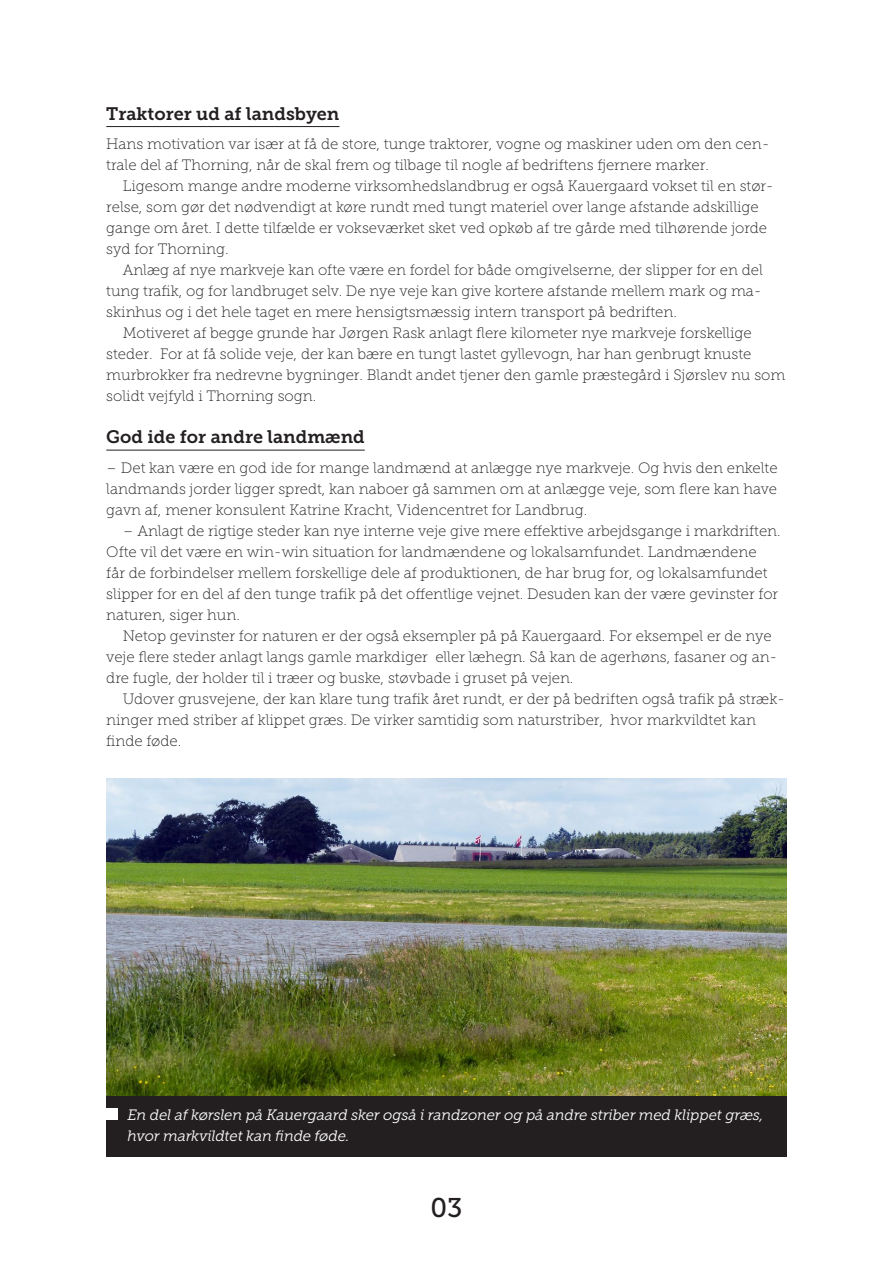
<style>
.page{position:relative;width:893px;height:1263px;background:#fff}
.page>*{position:absolute;margin:0;border:0;box-sizing:border-box;transform-origin:0 0}
.t1{font:27px "Museo Slab 500";color:#231f20}
.Mellemrubrik{font:18px "Museo Slab 700";color:#231f20}
.Brødtekst{font:15px/21px "Museo Slab 100";color:#231f20}
.Billedtekst{font:italic 15px/21px "Museo Slab 300";letter-spacing:-.01em;color:#fff}
</style>
<div class="page">
<hr style="left:106px;top:126px;width:233px;height:1px;background:#231f20">
<hr style="left:106px;top:450px;width:259px;height:1px;background:#231f20">
<img style="left:106px;top:779px;width:681px;height:317px">
<div style="left:106px;top:1096px;width:681px;height:61px;background:#231f20"></div>
<div style="left:105px;top:1109px;width:12px;height:11px;background:#fff"></div>
<p class="Mellemrubrik" style="left:106px;top:103px;width:235px">Traktorer ud af landsbyen</p>
<p class="Brødtekst" style="left:106px;top:134px;width:665px">Hans motivation var især at få de store, tunge traktorer, vogne og maskiner uden om den cen&shy;trale del af Thorning, når de skal frem og tilbage til nogle af bedriftens fjernere marker.</p>
<p class="Brødtekst" style="left:106px;top:176px;width:669px;text-indent:16px">Ligesom mange andre moderne virksomhedslandbrug er også Kauergaard vokset til en stør&shy;relse, som gør det nødvendigt at køre rundt med tungt materiel over lange afstande adskillige gange om året. I dette tilfælde er vokseværket sket ved opkøb af tre gårde med tilhørende jorde syd for Thorning.</p>
<p class="Brødtekst" style="left:106px;top:260px;width:658px;text-align:justify;text-indent:16px">Anlæg af nye markveje kan ofte være en fordel for både omgivelserne, der slipper for en del tung trafik, og for landbruget selv. De nye veje kan give kortere afstande mellem mark og ma&shy;skinhus og i det hele taget en mere hensigtsmæssig intern transport på bedriften.</p>
<p class="Brødtekst" style="left:106px;top:323px;width:680px;text-indent:16px">Motiveret af begge grunde har Jørgen Rask anlagt flere kilometer nye markveje forskellige steder. For at få solide veje, der kan bære en tungt lastet gyllevogn, har han genbrugt knuste murbrokker fra nedrevne bygninger. Blandt andet tjener den gamle præstegård i Sjørslev nu som solidt vejfyld i Thorning sogn.</p>
<p class="Mellemrubrik" style="left:106px;top:427px;width:260px">God ide for andre landmænd</p>
<p class="Brødtekst" style="left:106px;top:457px;width:673px;text-align:justify">– Det kan være en god ide for mange landmænd at anlægge nye markveje. Og hvis den enkelte landmands jorder ligger spredt, kan naboer gå sammen om at anlægge veje, som flere kan have gavn af, mener konsulent Katrine Kracht, Videncentret for Landbrug.</p>
<p class="Brødtekst" style="left:106px;top:520px;width:676px;text-indent:16px">– Anlagt de rigtige steder kan nye interne veje give mere effektive arbejdsgange i markdriften.<br>Ofte vil det være en win-win situation for landmændene og lokalsamfundet. Landmændene<br>får de forbindelser mellem forskellige dele af produktionen, de har brug for, og lokalsamfundet slipper for en del af den tunge trafik på det offentlige vejnet. Desuden kan der være gevinster for naturen, siger hun.</p>
<p class="Brødtekst" style="left:106px;top:625px;width:673px;text-indent:16px">Netop gevinster for naturen er der også eksempler på på Kauergaard. For eksempel er de nye veje flere steder anlagt langs gamle markdiger eller læhegn. Så kan de agerhøns, fasaner og an&shy;dre fugle, der holder til i træer og buske, støvbade i gruset på vejen.</p>
<p class="Brødtekst" style="left:106px;top:688px;width:680px;text-indent:16px">Udover grusvejene, der kan klare tung trafik året rundt, er der på bedriften også trafik på stræk&shy;ninger med striber af klippet græs. De virker samtidig som naturstriber, hvor markvildtet kan finde føde.</p>
<p class="Billedtekst" style="left:128px;top:1104px;width:637px">En del af kørslen på Kauergaard sker også i randzoner og på andre striber med klippet græs, hvor markvildtet kan finde føde.</p>
<h1 class="t1" style="left:430px;top:1193px;width:34px">03</h1>
</div>
